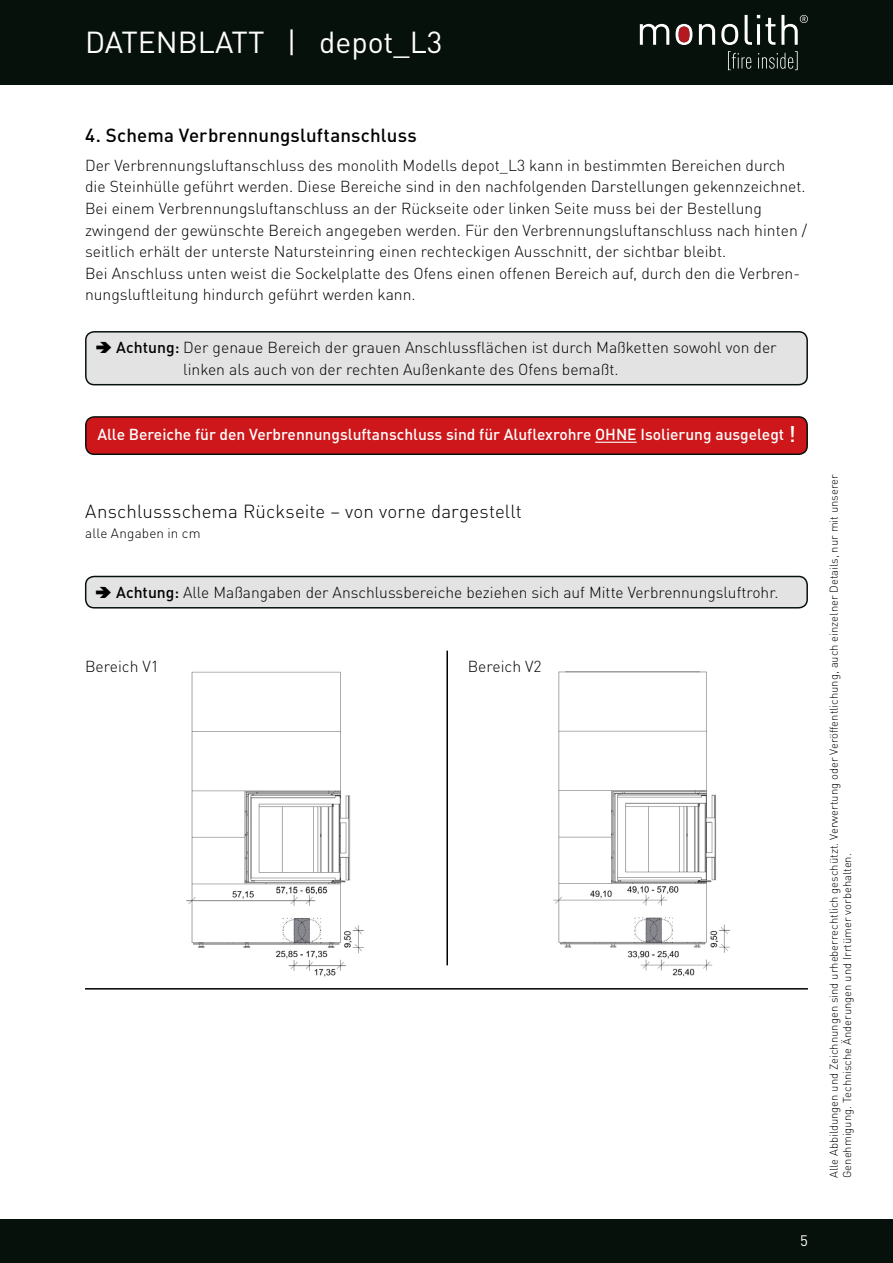
<style>
.page{position:relative;width:893px;height:1263px;background:#fff}
.page>*{position:absolute;margin:0;border:0;box-sizing:border-box;transform-origin:0 0}
.t1{font:30px "DINOT";color:#fff}
.t2{font:300 18.75px "DINOT";letter-spacing:.005em;color:#000}
.t3{font:500 18.75px "DINOT";letter-spacing:.01em;color:#000}
.t4{font:300 15.75px/21.6px "DINOT";color:#000}
.t5{font:500 15.75px "DINOT";color:#fff}
.t6{font:15px "DINOT";color:#fff}
.t7{font:300 13.5px "DINOT";letter-spacing:.01em;color:#000}
.t8{font:300 11.25px/13.5px "DINOT";color:#000}
.s1{font-weight:500}
.s2{font-size:22.5px}
</style>
<div class="page">
<div style="left:0;top:0;width:893px;height:85px;background:#07110c"></div>
<div style="left:0;top:1219px;width:893px;height:44px;background:#07110c"></div>
<svg style="left:640px;top:24px;width:29px;height:21px"></svg>
<svg style="left:676px;top:24px;width:16px;height:21px"></svg>
<svg style="left:699px;top:24px;width:16px;height:21px"></svg>
<svg style="left:721px;top:24px;width:17px;height:21px"></svg>
<svg style="left:745px;top:15px;width:30px;height:30px"></svg>
<svg style="left:728px;top:51px;width:23px;height:19px"></svg>
<svg style="left:758px;top:51px;width:40px;height:19px"></svg>
<svg style="left:781px;top:15px;width:27px;height:30px"></svg>
<img style="left:186px;top:671px;width:178px;height:306px">
<img style="left:553px;top:671px;width:177px;height:306px">
<hr style="left:85px;top:988px;width:723px;height:1px;background:#000">
<hr style="left:446px;top:651px;width:2px;height:314px;background:#000">
<div style="left:86px;top:576px;width:721px;height:32px;background:#e4e3e4;border-radius:9px"></div>
<div style="left:85px;top:576px;width:723px;height:32px;border:2px solid #07110c;border-radius:9px"></div>
<div style="left:86px;top:332px;width:721px;height:53px;background:#e4e3e4;border-radius:9px"></div>
<div style="left:85px;top:331px;width:723px;height:54px;border:2px solid #07110c;border-radius:9px"></div>
<div style="left:86px;top:417px;width:721px;height:37px;background:#cd171a;border-radius:9px"></div>
<div style="left:85px;top:416px;width:723px;height:39px;border:2px solid #07110c;border-radius:9px"></div>
<hr style="left:595px;top:442px;width:42px;height:1px;background:#fff">
<h1 class="t1" style="left:85px;top:23px;width:359px">DATENBLATT | depot_L3</h1>
<p class="t3" style="left:85px;top:123px;width:333px">4. Schema Verbrennungsluftanschluss</p>
<p class="t4" style="left:85px;top:154px;width:724px">Der Verbrennungsluftanschluss des monolith Modells depot_L3 kann in bestimmten Bereichen durch die Steinhülle geführt werden. Diese Bereiche sind in den nachfolgenden Darstellungen gekennzeichnet.<br>Bei einem Verbrennungsluftanschluss an der Rückseite oder linken Seite muss bei der Bestellung zwingend der gewünschte Bereich angegeben werden. Für den Verbrennungsluftanschluss nach hinten / seitlich erhält der unterste Natursteinring einen rechteckigen Ausschnitt, der sichtbar bleibt.<br>Bei Anschluss unten weist die Sockelplatte des Ofens einen offenen Bereich auf, durch den die Verbren&shy;nungsluftleitung hindurch geführt werden kann.</p>
<p class="t4" style="left:183px;top:336px;width:595px;text-indent:-67px"><span class="s1">Achtung:</span> Der genaue Bereich der grauen Anschlussflächen ist durch Maßketten sowohl von der linken als auch von der rechten Außenkante des Ofens bemaßt.</p>
<p class="t5" style="left:97px;top:424px;width:700px">Alle Bereiche für den Verbrennungsluftanschluss sind für Aluflexrohre OHNE Isolierung ausgelegt <span class="s2">!</span></p>
<p class="t2" style="left:85px;top:500px;width:438px">Anschlussschema Rückseite – von vorne dargestellt</p>
<p class="t7" style="left:85px;top:525px;width:117px">alle Angaben in cm</p>
<p class="t4" style="left:116px;top:581px;width:664px"><span class="s1">Achtung:</span> Alle Maßangaben der Anschlussbereiche beziehen sich auf Mitte Verbrennungsluftrohr.</p>
<p class="t4" style="left:85px;top:655px;width:75px">Bereich V1</p>
<p class="t4" style="left:468px;top:655px;width:75px">Bereich V2</p>
<p class="t8" style="left:827px;top:1178px;width:705px;rotate:-90deg">Alle Abbildungen und Zeichnungen sind urheberrechtlich geschützt. Verwertung oder Veröffentlichung, auch einzelner Details, nur mit unserer<br>Genehmigung. Technische Änderungen und Irrtümer vorbehalten.</p>
<p class="t6" style="left:800px;top:1231px;width:9px">5</p>
</div>
